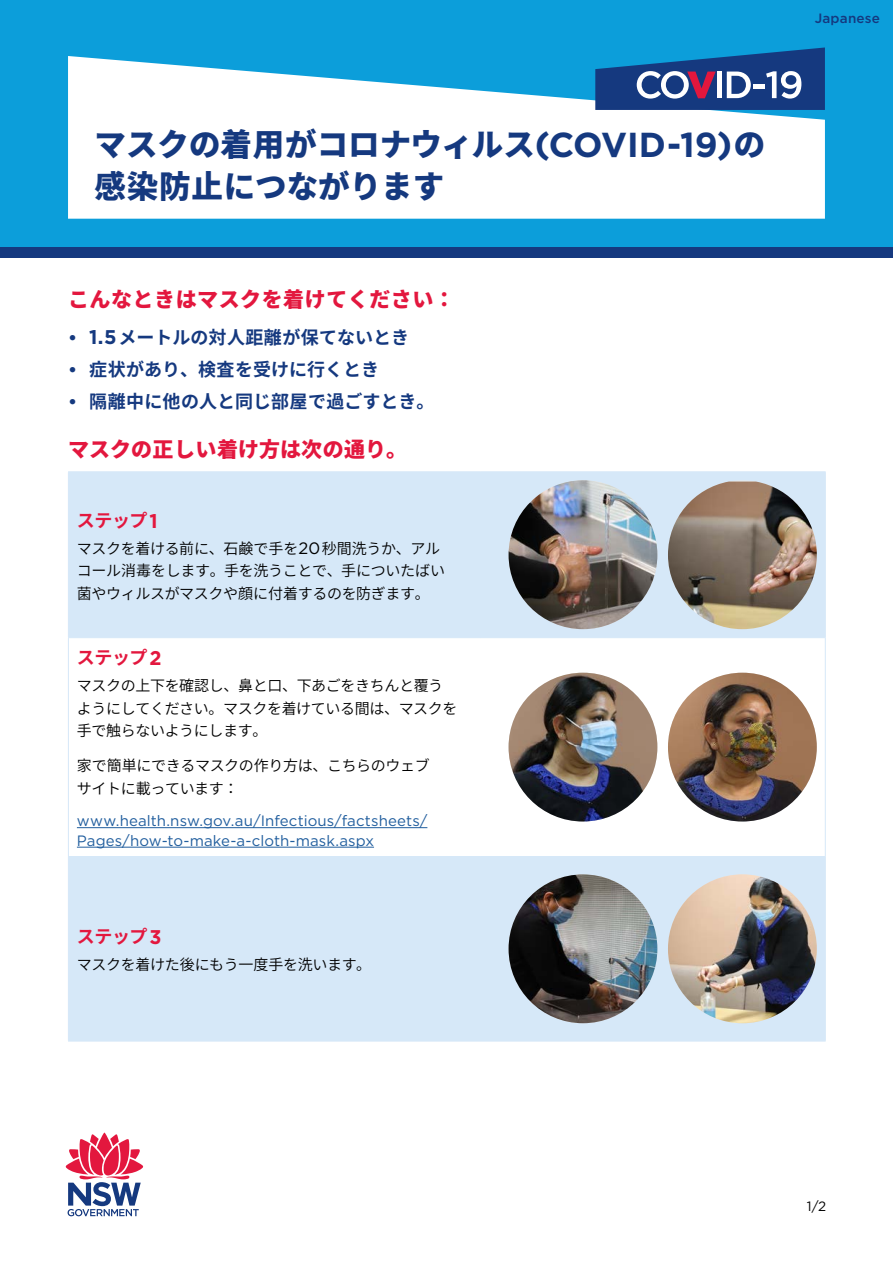
<style>
.page{position:relative;width:893px;height:1263px;background:#fff}
.page>*{position:absolute;margin:0;border:0;box-sizing:border-box;transform-origin:0 0}
.t1{font:800 31.5px/42.5px "Source Han Sans JP";color:#15397f}
.t2{font:800 21px "Source Han Sans JP";letter-spacing:.025em;color:#e3173e}
.t3{font:800 21px "Source Han Sans JP";color:#e3173e}
.t4{font:700 18px "Source Han Sans JP";color:#15397f}
.t5{font:700 18px "Source Han Sans JP";letter-spacing:-.025em;color:#e3173e}
.t6{font:15px/22.5px "Source Han Sans JP";letter-spacing:-.025em;color:#000}
.t7{font:15px/19.5px "Gotham";letter-spacing:.005em;color:#215e9e}
.t8{font:500 13.5px "Gotham";letter-spacing:.015em;color:#15397f}
.t9{font:13.5px "Gotham";color:#000}
.s1{font-family:"Gotham";font-weight:700;font-size:34.65px}
.s2{font-family:"Gotham"}
.s3{font-family:"Gotham";font-size:19.8px}
.s4{font-family:"Gotham";font-size:16.5px}
</style>
<div class="page">
<div style="left:0;top:0;width:893px;height:253px;background:#0c9eda"></div>
<svg style="left:65px;top:1132px;width:79px;height:84px"></svg>
<div style="left:0;top:247px;width:893px;height:11px;background:#15397f"></div>
<svg style="left:68px;top:56px;width:757px;height:163px;background:#e3f3fa"></svg>
<svg style="left:69px;top:472px;width:756px;height:569px;fill:#d6e8f8"></svg>
<hr style="left:68px;top:471px;width:413px;height:1px;background:#d6e8f8">
<hr style="left:68px;top:472px;width:1px;height:165px;background:#d6e8f8">
<hr style="left:481px;top:471px;width:345px;height:1px;background:#d6e8f8">
<hr style="left:825px;top:472px;width:1px;height:165px;background:#d6e8f8">
<hr style="left:68px;top:637px;width:413px;height:1px;background:#d6e8f8">
<hr style="left:68px;top:638px;width:1px;height:218px;background:#d6e8f8">
<hr style="left:481px;top:637px;width:345px;height:1px;background:#d6e8f8">
<hr style="left:825px;top:638px;width:1px;height:218px;background:#d6e8f8">
<hr style="left:68px;top:856px;width:413px;height:1px;background:#d6e8f8">
<hr style="left:68px;top:857px;width:1px;height:184px;background:#d6e8f8">
<hr style="left:481px;top:856px;width:345px;height:1px;background:#d6e8f8">
<hr style="left:825px;top:857px;width:1px;height:184px;background:#d6e8f8">
<hr style="left:68px;top:1041px;width:413px;height:1px;background:#d6e8f8">
<hr style="left:481px;top:1041px;width:345px;height:1px;background:#d6e8f8">
<img style="left:509px;top:480px;width:148px;height:149px;border-radius:74px">
<img style="left:668px;top:482px;width:149px;height:147px">
<hr style="left:77px;top:827px;width:350px;height:1px;background:#215e9e">
<hr style="left:77px;top:847px;width:297px;height:1px;background:#215e9e">
<img style="left:509px;top:673px;width:148px;height:148px;border-radius:74px">
<img style="left:668px;top:673px;width:149px;height:148px;border-radius:74px">
<img style="left:509px;top:874px;width:148px;height:149px;border-radius:74px">
<img style="left:668px;top:874px;width:149px;height:149px;border-radius:74px">
<svg style="left:595px;top:47px;width:230px;height:63px"></svg>
<h1 class="t1" style="left:95px;top:124px;width:672px">マスクの着用がコロナウィルス<span class="s1">(COVID-19)</span>の感染防止につながります</h1>
<h2 class="t2" style="left:68px;top:288px;width:388px">こんなときはマスクを着けてください：</h2>
<p class="t4" style="left:68px;top:327px;width:343px"><span class="s2">•</span> <span class="s3">1.5</span>メートルの対人距離が保てないとき</p>
<p class="t4" style="left:68px;top:359px;width:313px"><span class="s2">•</span> 症状があり、検査を受けに行くとき</p>
<p class="t4" style="left:68px;top:392px;width:368px"><span class="s2">•</span> 隔離中に他の人と同じ部屋で過ごすとき。</p>
<h2 class="t3" style="left:68px;top:437px;width:341px">マスクの正しい着け方は次の通り。</h2>
<p class="t5" style="left:77px;top:510px;width:82px">ステップ<span class="s3">1</span></p>
<p class="t6" style="left:77px;top:537px;width:370px">マスクを着ける前に、石鹸で手を<span class="s4">20</span>秒間洗うか、アルコール消毒をします。手を洗うことで、手についたばい菌やウィルスがマスクや顔に付着するのを防ぎます。</p>
<p class="t5" style="left:77px;top:648px;width:86px">ステップ<span class="s3">2</span></p>
<p class="t6" style="left:77px;top:675px;width:382px">マスクの上下を確認し、鼻と口、下あごをきちんと覆うようにしてください。マスクを着けている間は、マスクを手で触らないようにします。</p>
<p class="t6" style="left:77px;top:755px;width:354px">家で簡単にできるマスクの作り方は、こちらのウェブサイトに載っています：</p>
<p class="t7" style="left:77px;top:811px;width:352px">www.health.nsw.gov.au/Infectious/factsheets/<br>Pages/how-to-make-a-cloth-mask.aspx</p>
<p class="t5" style="left:77px;top:926px;width:86px">ステップ<span class="s3">3</span></p>
<p class="t6" style="left:77px;top:954px;width:296px">マスクを着けた後にもう一度手を洗います。</p>
<p class="t8" style="left:815px;top:10px;width:67px">Japanese</p>
<p class="t9" style="left:807px;top:1197px;width:21px">1/2</p>
</div>
